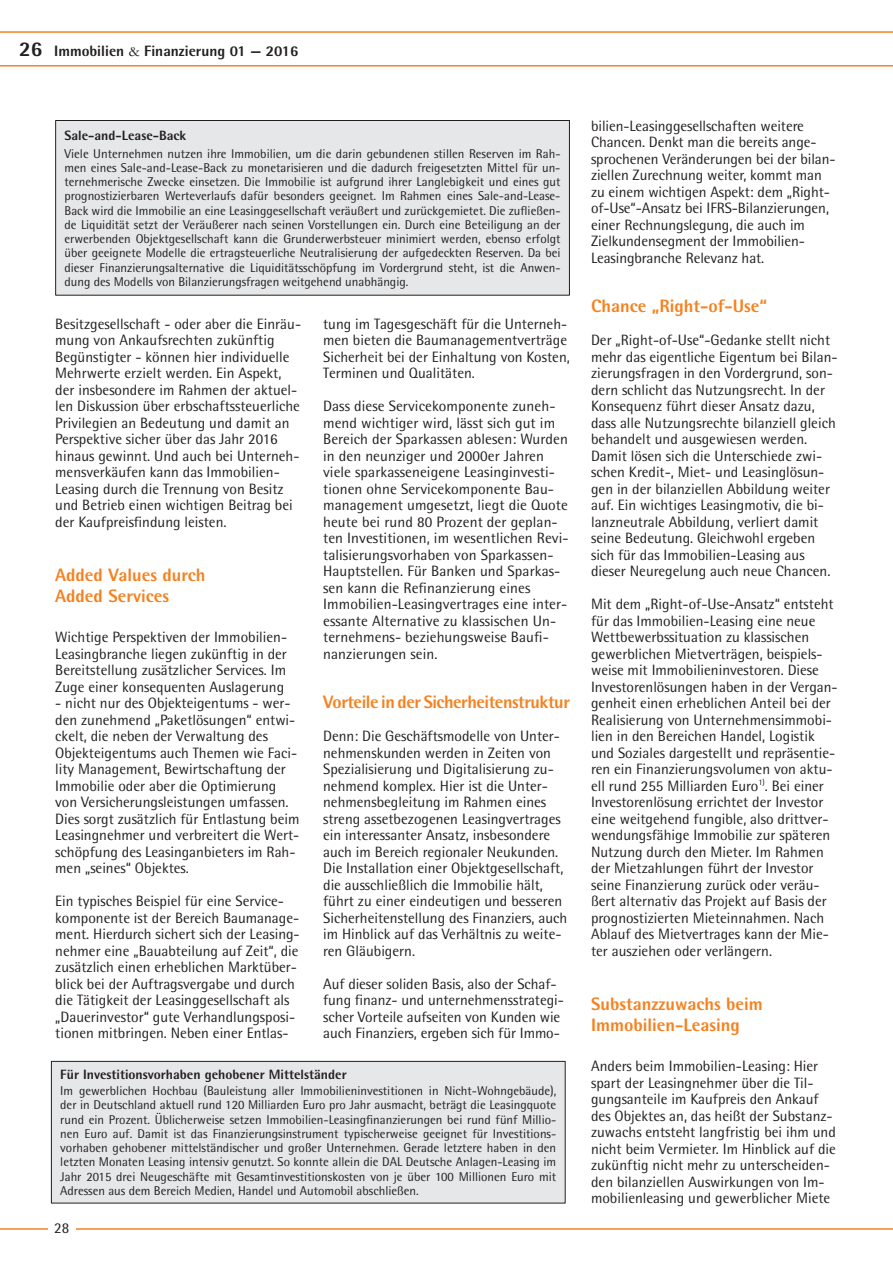
<style>
.page{position:relative;width:893px;height:1263px;background:#fff}
.page>*{position:absolute;margin:0;border:0;box-sizing:border-box;transform-origin:0 0}
.t1{font:800 18px/21px "Rotis Semi Sans";color:#f58220}
.t2{font:800 18px "Rotis Semi Sans";letter-spacing:-.025em;color:#f58220}
.t3{font:15px/16.5px "Rotis Semi Sans";color:#231f20}
.t4{font:800 15px "Rotis Semi Sans";color:#231f20}
.t5{font:800 13.5px "Rotis Semi Sans";color:#231f20}
.t6{font:12.75px/14.2px "Rotis Semi Sans";color:#231f20;text-align:justify}
.s1{font-size:21px}
.s2{font-family:"Garamond";font-weight:400}
</style>
<div class="page">
<svg style="left:0;top:31px;width:893px;height:36px"></svg>
<hr style="left:0;top:1228px;width:893px;height:2px;background:#f58220">
<div style="left:48px;top:1213px;width:27px;height:31px;background:#fff"></div>
<div style="left:56px;top:120px;width:513px;height:175px;background:#e6e7e9"></div>
<div style="left:55px;top:120px;width:515px;height:176px;border:1px solid #231f20"></div>
<div style="left:51px;top:1061px;width:514px;height:142px;background:#e6e7e9"></div>
<div style="left:51px;top:1061px;width:515px;height:142px;border:1px solid #231f20"></div>
<p class="t4" style="left:19px;top:41px;width:281px"><span class="s1">26</span> Immobilien <span class="s2">&amp;</span> Finanzierung 01 — 2016</p>
<p class="t5" style="left:65px;top:127px;width:123px">Sale-and-Lease-Back</p>
<p class="t6" style="left:65px;top:146px;width:498px">Viele Unternehmen nutzen ihre Immobilien, um die darin gebundenen stillen Reserven im Rah&shy;men eines Sale-and-Lease-Back zu monetarisieren und die dadurch freigesetzten Mittel für un&shy;ternehmerische Zwecke einsetzen. Die Immobilie ist aufgrund ihrer Langlebigkeit und eines gut prognostizierbaren Werteverlaufs dafür besonders geeignet. Im Rahmen eines Sale-and-Lease-Back wird die Immobilie an eine Leasinggesellschaft veräußert und zurückgemietet. Die zufließen&shy;de Liquidität setzt der Veräußerer nach seinen Vorstellungen ein. Durch eine Beteiligung an der erwerbenden Objektgesellschaft kann die Grunderwerbsteuer minimiert werden, ebenso erfolgt über geeignete Modelle die ertragsteuerliche Neutralisierung der aufgedeckten Reserven. Da bei dieser Finanzierungsalternative die Liquiditätsschöpfung im Vordergrund steht, ist die Anwen&shy;dung des Modells von Bilanzierungsfragen weitgehend unabhängig.</p>
<p class="t3" style="left:55px;top:315px;width:247px">Besitzgesellschaft - oder aber die Einräu&shy;mung von Ankaufsrechten zukünftig Begünstigter - können hier individuelle Mehrwerte erzielt werden. Ein Aspekt, der insbesondere im Rahmen der aktuel&shy;len Diskussion über erbschaftssteuerliche Privilegien an Bedeutung und damit an Perspektive sicher über das Jahr 2016 hinaus gewinnt. Und auch bei Unterneh&shy;mensverkäufen kann das Immobilien-Leasing durch die Trennung von Besitz und Betrieb einen wichtigen Beitrag bei der Kaufpreisfindung leisten.</p>
<p class="t1" style="left:55px;top:564px;width:152px">Added Values durch<br>Added Services</p>
<p class="t3" style="left:55px;top:629px;width:233px;text-align:justify">Wichtige Perspektiven der Immobilien-Leasingbranche liegen zukünftig in der Bereitstellung zusätzlicher Services. Im Zuge einer konsequenten Auslagerung</p>
<p class="t3" style="left:55px;top:695px;width:246px">- nicht nur des Objekteigentums - wer&shy;den zunehmend „Paketlösungen“ entwi&shy;ckelt, die neben der Verwaltung des Objekteigentums auch Themen wie Faci&shy;lity Management, Bewirtschaftung der Immobilie oder aber die Optimierung von Versicherungsleistungen umfassen.<br>Dies sorgt zusätzlich für Entlastung beim Leasingnehmer und verbreitert die Wert&shy;schöpfung des Leasinganbieters im Rah&shy;men „seines“ Objektes.</p>
<p class="t3" style="left:55px;top:893px;width:246px">Ein typisches Beispiel für eine Service&shy;komponente ist der Bereich Baumanage&shy;ment. Hierdurch sichert sich der Leasing&shy;nehmer eine „Bauabteilung auf Zeit“, die zusätzlich einen erheblichen Marktüber&shy;blick bei der Auftragsvergabe und durch die Tätigkeit der Leasinggesellschaft als „Dauerinvestor“ gute Verhandlungsposi&shy;tionen mitbringen. Neben einer Entlas-</p>
<p class="t3" style="left:323px;top:315px;width:248px">tung im Tagesgeschäft für die Unterneh&shy;men bieten die Baumanagementverträge Sicherheit bei der Einhaltung von Kosten, Terminen und Qualitäten.</p>
<p class="t3" style="left:323px;top:398px;width:247px">Dass diese Servicekomponente zuneh&shy;mend wichtiger wird, lässt sich gut im Bereich der Sparkassen ablesen: Wurden in den neunziger und 2000er Jahren viele sparkasseneigene Leasinginvesti&shy;tionen ohne Servicekomponente Bau&shy;management umgesetzt, liegt die Quote heute bei rund 80 Prozent der geplan&shy;ten Investitionen, im wesentlichen Revi&shy;talisierungsvorhaben von Sparkassen-Hauptstellen. Für Banken und Sparkas&shy;sen kann die Refinanzierung eines Immobilien-Leasingvertrages eine inter&shy;essante Alternative zu klassischen Un&shy;ternehmens- beziehungsweise Baufi&shy;nanzierungen sein.</p>
<p class="t2" style="left:323px;top:690px;width:248px">Vorteile in der Sicherheitenstruktur</p>
<p class="t3" style="left:323px;top:728px;width:246px">Denn: Die Geschäftsmodelle von Unter&shy;nehmenskunden werden in Zeiten von Spezialisierung und Digitalisierung zu&shy;nehmend komplex. Hier ist die Unter&shy;nehmensbegleitung im Rahmen eines streng assetbezogenen Leasingvertrages ein interessanter Ansatz, insbesondere auch im Bereich regionaler Neukunden.<br>Die Installation einer Objektgesellschaft, die ausschließlich die Immobilie hält, führt zu einer eindeutigen und besseren Sicherheitenstellung des Finanziers, auch im Hinblick auf das Verhältnis zu weite&shy;ren Gläubigern.</p>
<p class="t3" style="left:323px;top:975px;width:242px">Auf dieser soliden Basis, also der Schaf&shy;fung finanz- und unternehmensstrategi&shy;scher Vorteile aufseiten von Kunden wie auch Finanziers, ergeben sich für Immo-</p>
<p class="t5" style="left:60px;top:1066px;width:288px">Für Investitionsvorhaben gehobener Mittelständer</p>
<p class="t6" style="left:60px;top:1084px;width:498px">Im gewerblichen Hochbau (Bauleistung aller Immobilieninvestitionen in Nicht-Wohngebäude), der in Deutschland aktuell rund 120 Milliarden Euro pro Jahr ausmacht, beträgt die Leasingquote rund ein Prozent. Üblicherweise setzen Immobilien-Leasingfinanzierungen bei rund fünf Millio&shy;nen Euro auf. Damit ist das Finanzierungsinstrument typischerweise geeignet für Investitions&shy;vorhaben gehobener mittelständischer und großer Unternehmen. Gerade letztere haben in den letzten Monaten Leasing intensiv genutzt. So konnte allein die DAL Deutsche Anlagen-Leasing im Jahr 2015 drei Neugeschäfte mit Gesamtinvestitionskosten von je über 100 Millionen Euro mit Adressen aus dem Bereich Medien, Handel und Automobil abschließen.</p>
<p class="t3" style="left:54px;top:1219px;width:17px">28</p>
<p class="t3" style="left:591px;top:117px;width:246px">bilien-Leasinggesellschaften weitere Chancen. Denkt man die bereits ange&shy;sprochenen Veränderungen bei der bilan&shy;ziellen Zurechnung weiter, kommt man zu einem wichtigen Aspekt: dem „Right&shy;of-Use“-Ansatz bei IFRS-Bilanzierungen, einer Rechnungslegung, die auch im Zielkundensegment der Immobilien-Leasingbranche Relevanz hat.</p>
<p class="t1" style="left:591px;top:295px;width:178px">Chance „Right-of-Use“</p>
<p class="t3" style="left:591px;top:332px;width:248px">Der „Right-of-Use“-Gedanke stellt nicht mehr das eigentliche Eigentum bei Bilan&shy;zierungsfragen in den Vordergrund, son&shy;dern schlicht das Nutzungsrecht. In der Konsequenz führt dieser Ansatz dazu, dass alle Nutzungsrechte bilanziell gleich behandelt und ausgewiesen werden.<br>Damit lösen sich die Unterschiede zwi&shy;schen Kredit-, Miet- und Leasinglösun&shy;gen in der bilanziellen Abbildung weiter auf. Ein wichtiges Leasingmotiv, die bi&shy;lanzneutrale Abbildung, verliert damit seine Bedeutung. Gleichwohl ergeben sich für das Immobilien-Leasing aus dieser Neuregelung auch neue Chancen.</p>
<p class="t3" style="left:591px;top:596px;width:248px">Mit dem „Right-of-Use-Ansatz“ entsteht für das Immobilien-Leasing eine neue Wettbewerbssituation zu klassischen gewerblichen Mietverträgen, beispiels&shy;weise mit Immobilieninvestoren. Diese Investorenlösungen haben in der Vergan&shy;genheit einen erheblichen Anteil bei der Realisierung von Unternehmensimmobi&shy;lien in den Bereichen Handel, Logistik und Soziales dargestellt und repräsentie&shy;ren ein Finanzierungsvolumen von aktu&shy;ell rund 255 Milliarden Euro<sup>1)</sup>. Bei einer Investorenlösung errichtet der Investor eine weitgehend fungible, also drittver&shy;wendungsfähige Immobilie zur späteren Nutzung durch den Mieter. Im Rahmen der Mietzahlungen führt der Investor seine Finanzierung zurück oder veräu&shy;ßert alternativ das Projekt auf Basis der prognostizierten Mieteinnahmen. Nach Ablauf des Mietvertrages kann der Mie&shy;ter ausziehen oder verlängern.</p>
<p class="t1" style="left:591px;top:993px;width:173px">Substanzzuwachs beim<br>Immobilien-Leasing</p>
<p class="t3" style="left:591px;top:1058px;width:246px">Anders beim Immobilien-Leasing: Hier spart der Leasingnehmer über die Til&shy;gungsanteile im Kaufpreis den Ankauf des Objektes an, das heißt der Substanz&shy;zuwachs entsteht langfristig bei ihm und nicht beim Vermieter. Im Hinblick auf die zukünftig nicht mehr zu unterscheiden&shy;den bilanziellen Auswirkungen von Im&shy;mobilienleasing und gewerblicher Miete</p>
</div>
